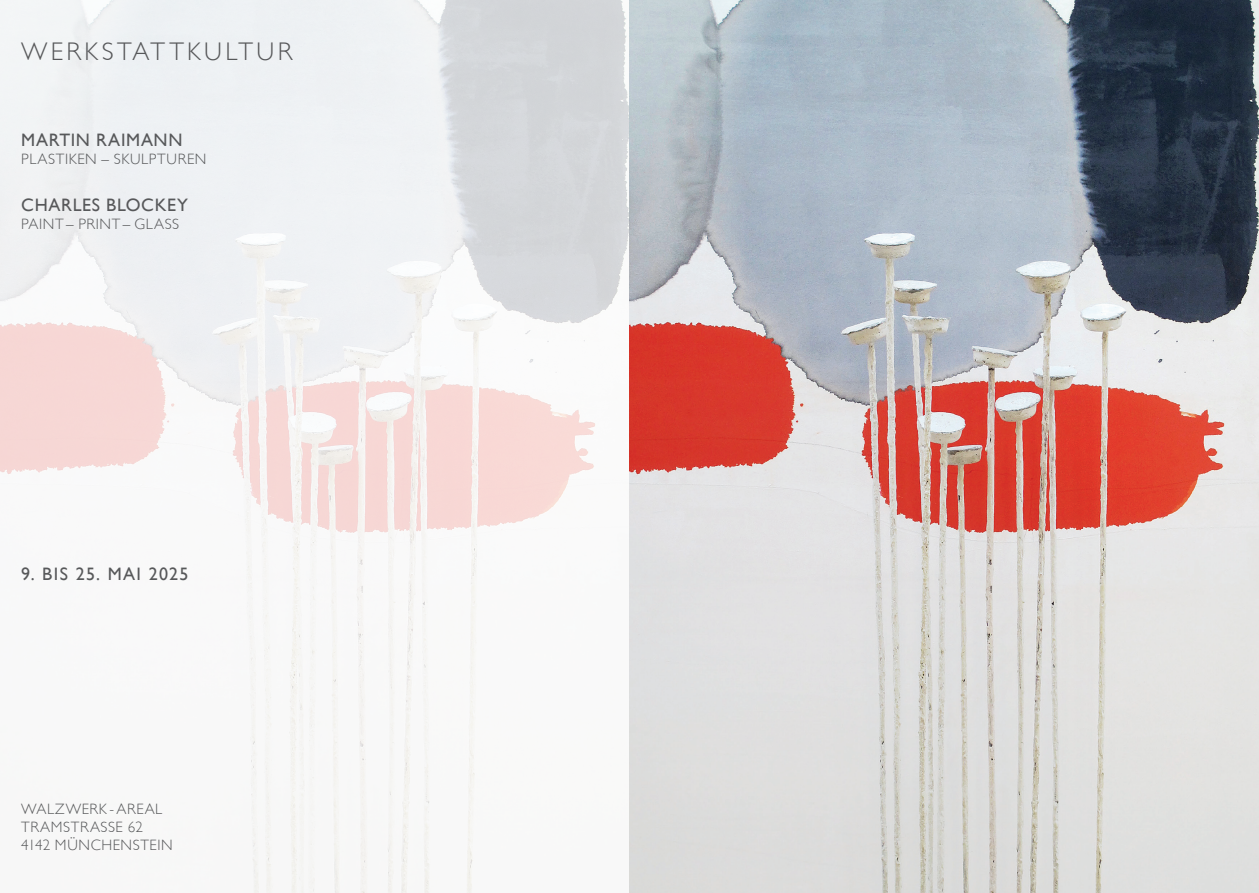
<style>
.page{position:relative;width:1259px;height:893px;background:#fff}
.page>*{position:absolute;margin:0;border:0;box-sizing:border-box;transform-origin:0 0}
.t1{font:300 25.5px "Gill Sans";letter-spacing:.13em;color:#57585a}
.t2{font:18px "Gill Sans";letter-spacing:.04em;color:#57585a}
.t3{font:18px "Gill Sans";letter-spacing:.075em;color:#57585a}
.t4{font:300 15px/18px "Gill Sans";letter-spacing:.04em;color:#57585a}
</style>
<div class="page">
<img style="left:0;top:0;width:1259px;height:893px">
<h1 class="t1" style="left:21px;top:37px;width:273px">WERKSTATTKULTUR</h1>
<p class="t2" style="left:21px;top:130px;width:163px">MARTIN RAIMANN</p>
<p class="t4" style="left:21px;top:150px;width:187px">PLASTIKEN – SKULPTUREN</p>
<p class="t2" style="left:21px;top:194px;width:168px">CHARLES BLOCKEY</p>
<p class="t4" style="left:21px;top:214px;width:159px">PAINT – PRINT – GLASS</p>
<p class="t3" style="left:21px;top:564px;width:169px">9. BIS 25. MAI 2025</p>
<p class="t4" style="left:21px;top:800px;width:153px">WALZWERK -AREAL<br>TRAMSTRASSE 62<br>4142 MÜNCHENSTEIN</p>
</div>
